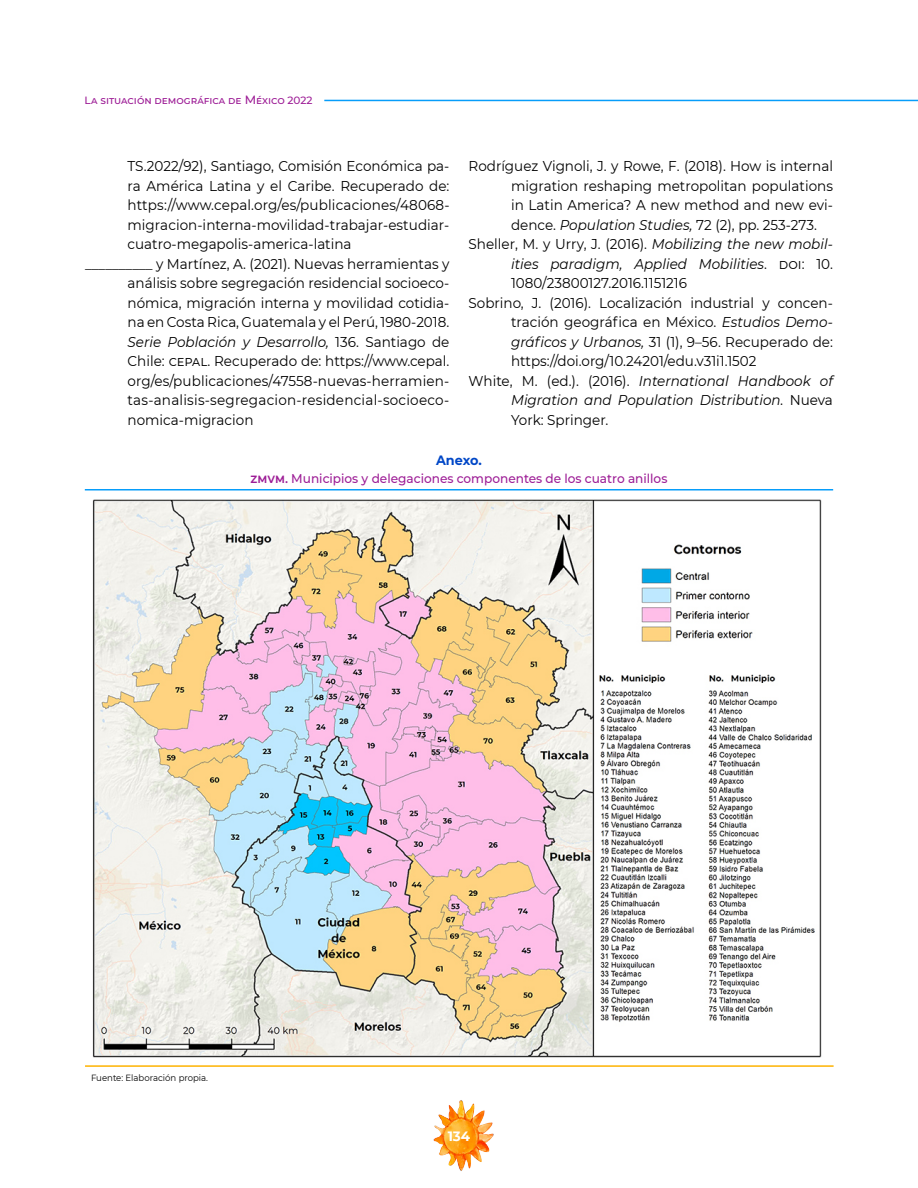
<style>
.page{position:relative;width:918px;height:1188px;background:#fff}
.page>*{position:absolute;margin:0;border:0;box-sizing:border-box;transform-origin:0 0}
.bibliografia{font:14.25px/19.5px "Montserrat";color:#000;text-align:justify;scale:.95 1}
.bibliografia-2{font:italic 14.25px/19.5px "Montserrat";color:#000;text-align:justify;scale:.95 1}
.Titulo_Grafica_V2{font:700 13.5px "Montserrat";letter-spacing:-.005em;color:#0047c7;scale:.95 1}
.t1{font:700 13.5px "Montserrat";color:#fff}
.Titulo_Grafica_V2-2{font:500 12.75px "Montserrat";color:#9d1d96;scale:.95 1}
.t2{font:500 10.5px "Montserrat";color:#9d1d96}
.fuente{font:9px "Montserrat";color:#000;scale:.95 1}
.s1{font-size:12px}
.s2{font-style:italic}
.s3{font-style:normal}
.s4{font-weight:600}
</style>
<div class="page">
<img style="left:433px;top:1100px;width:61px;height:71px">
<hr style="left:324px;top:100px;width:594px;height:1px;background:#079dfa">
<img style="left:92px;top:499px;width:730px;height:559px">
<hr style="left:85px;top:1065px;width:749px;height:2px;background:#feb300">
<hr style="left:85px;top:489px;width:748px;height:2px;background:#079dfa">
<p class="t2" style="left:85px;top:92px;width:230px">La situación demográfica de <span class="s1">M</span>éxico 2022</p>
<p class="bibliografia" style="left:128px;top:156px;width:340px">TS.2022/92), Santiago, Comisión Económica pa&shy;ra América Latina y el Caribe. Recuperado de: https://www.cepal.org/es/publicaciones/48068- migracion-interna-movilidad-trabajar-estudiar&shy;cuatro-megapolis-america-latina</p>
<p class="bibliografia" style="left:128px;top:253px;width:340px;text-indent:-43px">__________ y Martínez, A. (2021). Nuevas herramientas y análisis sobre segregación residencial socioeco&shy;nómica, migración interna y movilidad cotidia&shy;na en Costa Rica, Guatemala y el Perú, 1980-2018.<br><span class="s2">Serie Población y Desarrollo,</span> 136. Santiago de Chile: CEPAL. Recuperado de: https://www.cepal. org/es/publicaciones/47558-nuevas-herramien&shy;tas-analisis-segregacion-residencial-socioeco&shy;nomica-migracion</p>
<p class="bibliografia" style="left:511px;top:156px;width:340px;text-indent:-43px">Rodríguez Vignoli, J. y Rowe, F. (2018). How is internal migration reshaping metropolitan populations in Latin America? A new method and new evi&shy;dence. <span class="s2">Population Studies,</span> 72 (2), pp. 253-273.</p>
<p class="bibliografia" style="left:511px;top:234px;width:340px;text-indent:-43px">Sheller, M. y Urry, J. (2016). <span class="s2">Mobilizing the new mobil&shy;ities paradigm, Applied Mobilities</span>. DOI: 10.<br>1080/23800127.2016.1151216</p>
<p class="bibliografia" style="left:511px;top:292px;width:340px;text-indent:-43px">Sobrino, J. (2016). Localización industrial y concen&shy;tración geográfica en México. <span class="s2">Estudios Demo&shy;gráficos y Urbanos,</span> 31 (1), 9–56. Recuperado de: https://doi.org/10.24201/edu.v31i1.1502</p>
<p class="bibliografia-2" style="left:511px;top:370px;width:340px;text-indent:-43px"><span class="s3">White, M. (ed.). (2016).</span> International Handbook of Migration and Population Distribution. <span class="s3">Nueva York: Springer.</span></p>
<p class="Titulo_Grafica_V2" style="left:436px;top:450px;width:50px">Anexo.</p>
<p class="Titulo_Grafica_V2-2" style="left:251px;top:469px;width:440px"><span class="s4">ZMVM.</span> Municipios y delegaciones componentes de los cuatro anillos</p>
<p class="fuente" style="left:91px;top:1071px;width:125px">Fuente: Elaboración propia.</p>
<p class="t1" style="left:448px;top:1127px;width:24px">134</p>
</div>
